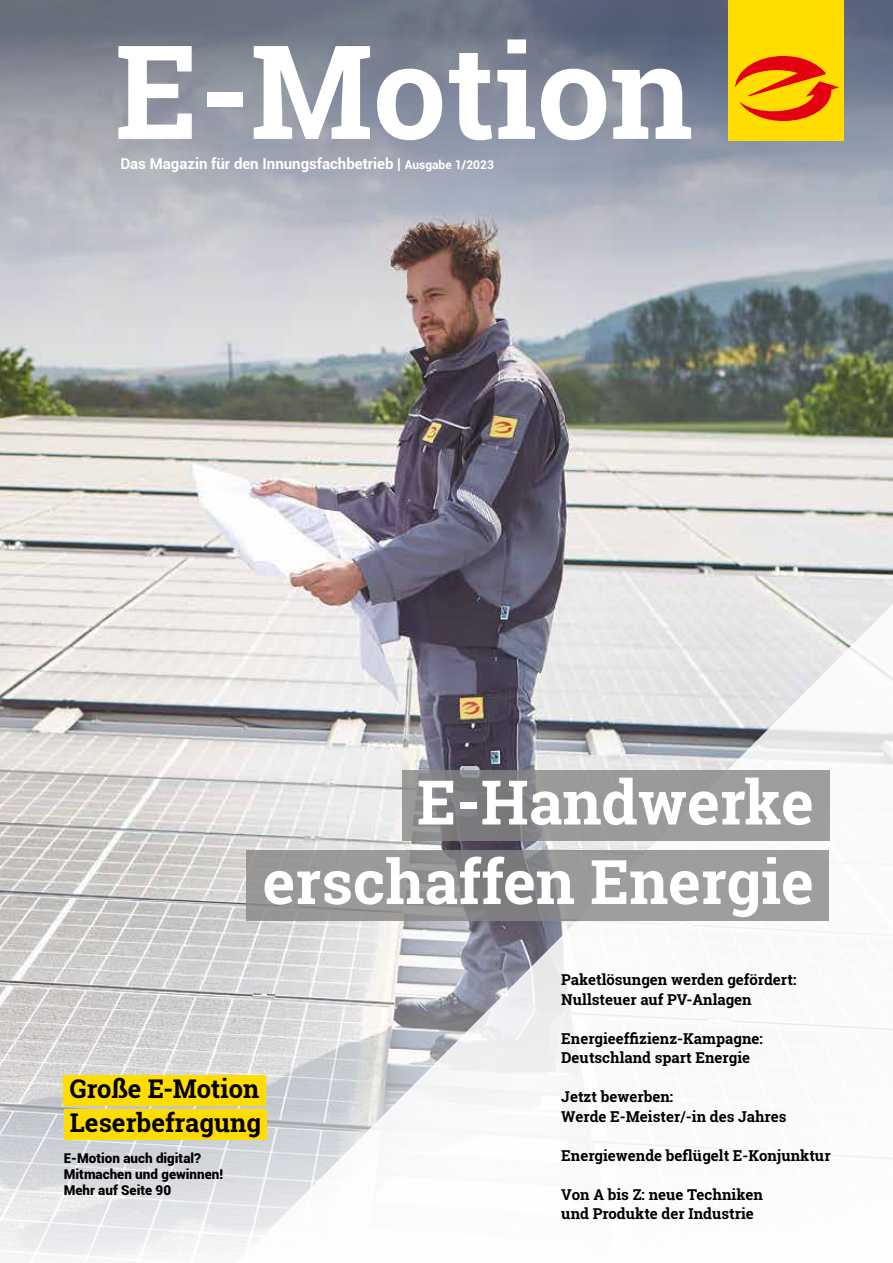
<style>
.page{position:relative;width:893px;height:1263px;background:#fff}
.page>*{position:absolute;margin:0;border:0;box-sizing:border-box;transform-origin:0 0}
.t1{font:700 130.5px "Roboto Slab";color:#fff}
.t2{font:700 61.5px/79.5px "Roboto Slab";color:#fff;text-align:right}
.t3{font:700 25.8px/33.9px "Roboto Slab";color:#000}
.t4{font:700 15px/19.5px "Roboto Slab";color:#000}
.t5{font:700 15px "Roboto";color:#fff}
.t6{font:900 13.5px/16.2px "Roboto";color:#000}
.s1{font-size:12px}
</style>
<div class="page">
<img style="left:0;top:421px;width:893px;height:842px">
<img style="left:0;top:0;width:893px;height:421px">
<div style="left:728px;top:0;width:116px;height:140px;background:#fd0"></div>
<svg style="left:735px;top:56px;width:104px;height:65px"></svg>
<svg style="left:223px;top:591px;width:670px;height:672px"></svg>
<svg style="left:402px;top:770px;width:427px;height:71px;background:#939394"></svg>
<svg style="left:247px;top:850px;width:582px;height:71px;background:#959595"></svg>
<div style="left:64px;top:1075px;width:202px;height:31px;background:#fd0"></div>
<div style="left:64px;top:1109px;width:203px;height:31px;background:#fd0"></div>
<h1 class="t1" style="left:115px;top:2px;width:580px">E-Motion</h1>
<p class="t5" style="left:120px;top:153px;width:375px">Das Magazin für den Innungsfachbetrieb | <span class="s1">Ausgabe 1/2023</span></p>
<h2 class="t2" style="left:262px;top:762px;width:553px">E-Handwerke erschaffen Energie</h2>
<h3 class="t3" style="left:70px;top:1072px;width:193px">Große E-Motion<br>Leserbefragung</h3>
<p class="t6" style="left:64px;top:1149px;width:161px">E-Motion auch digital?<br>Mitmachen und gewinnen!<br>Mehr auf Seite 90</p>
<p class="t4" style="left:561px;top:970px;width:237px">Paketlösungen werden gefördert:<br>Nullsteuer auf PV-Anlagen</p>
<p class="t4" style="left:561px;top:1028px;width:203px">Energieeffizienz-Kampagne:<br>Deutschland spart Energie</p>
<p class="t4" style="left:561px;top:1087px;width:227px">Jetzt bewerben:<br>Werde E-Meister/-in des Jahres</p>
<p class="t4" style="left:561px;top:1145px;width:271px">Energiewende beflügelt E-Konjunktur</p>
<p class="t4" style="left:561px;top:1184px;width:203px">Von A bis Z: neue Techniken und Produkte der Industrie</p>
</div>
